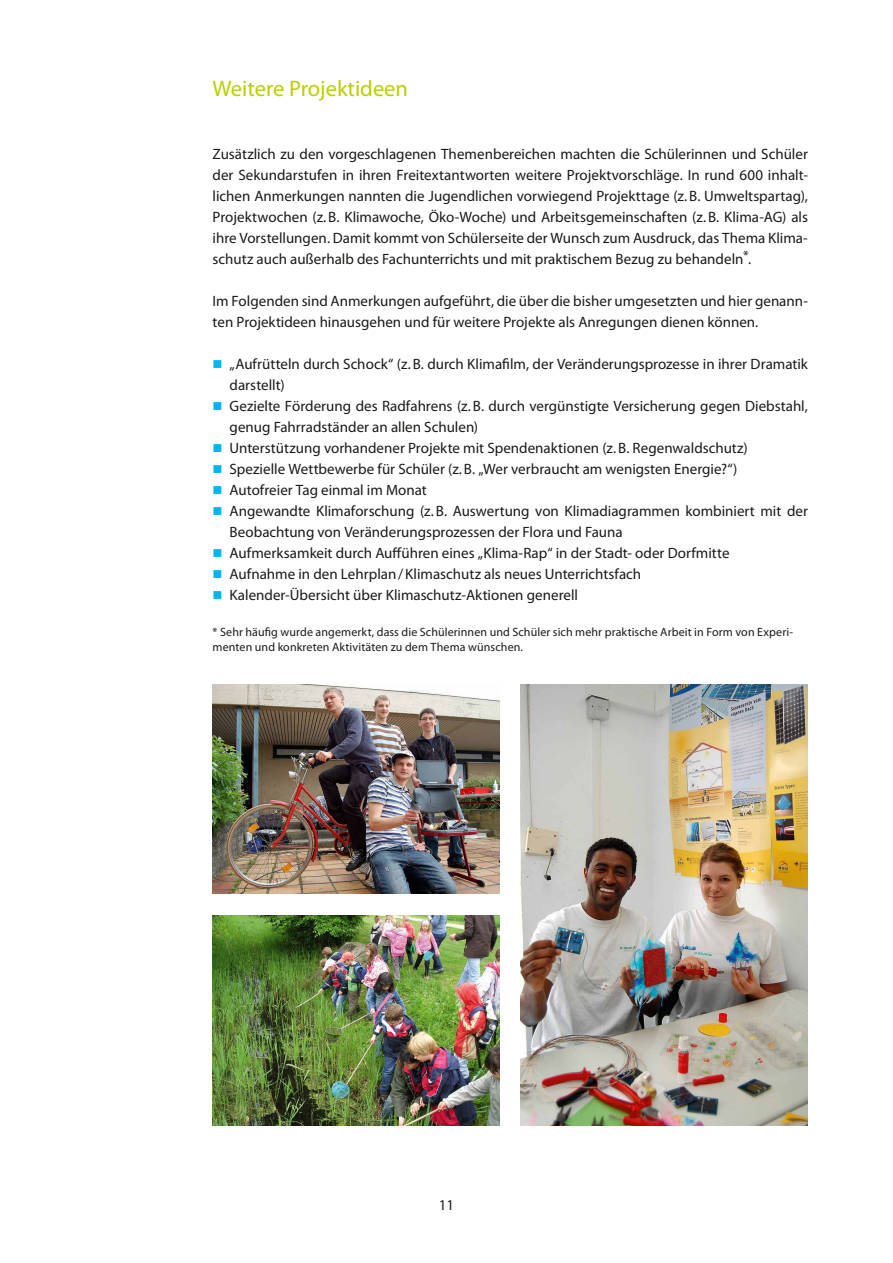
<style>
.page{position:relative;width:893px;height:1263px;background:#fff}
.page>*{position:absolute;margin:0;border:0;box-sizing:border-box;transform-origin:0 0}
.t1{font:22.5px "Myriad Pro";color:#bbcf00}
.t2{font:15px/21px "Myriad Pro";color:#1a1a18}
.t3{font:12px/15px "Myriad Pro";letter-spacing:.01em;color:#1a1a18}
.s1{color:#00b6ed}
</style>
<div class="page">
<img style="left:521px;top:684px;width:287px;height:441px">
<img style="left:213px;top:684px;width:287px;height:210px">
<img style="left:213px;top:915px;width:287px;height:210px">
<h1 class="t1" style="left:213px;top:75px;width:197px">Weitere Projektideen</h1>
<p class="t2" style="left:213px;top:143px;width:597px;text-align:justify">Zusätzlich zu den vorgeschlagenen Themenbereichen machten die Schülerinnen und Schüler der Sekundarstufen in ihren Freitextantworten weitere Projektvorschläge. In rund 600 inhalt&shy;lichen Anmerkungen nannten die Jugendlichen vorwiegend Projekttage (z. B. Umweltspartag), Projektwochen (z. B. Klimawoche, Öko-Woche) und Arbeitsgemeinschaften (z. B. Klima-AG) als ihre Vorstellungen. Damit kommt von Schülerseite der Wunsch zum Ausdruck, das Thema Klima&shy;schutz auch außerhalb des Fachunterrichts und mit praktischem Bezug zu behandeln<sup>*</sup>.</p>
<p class="t2" style="left:213px;top:290px;width:597px">Im Folgenden sind Anmerkungen aufgeführt, die über die bisher umgesetzten und hier genann&shy;ten Projektideen hinausgehen und für weitere Projekte als Anregungen dienen können.</p>
<p class="t2" style="left:230px;top:353px;width:580px;text-indent:-17px"><span class="s1">■</span> „Aufrütteln durch Schock“ (z. B. durch Klimafilm, der Veränderungsprozesse in ihrer Dramatik darstellt)</p>
<p class="t2" style="left:230px;top:395px;width:580px;text-indent:-17px"><span class="s1">■</span> Gezielte Förderung des Radfahrens (z. B. durch vergünstigte Versicherung gegen Diebstahl, genug Fahrradständer an allen Schulen)</p>
<p class="t2" style="left:213px;top:437px;width:537px"><span class="s1">■</span> Unterstützung vorhandener Projekte mit Spendenaktionen (z. B. Regenwaldschutz)</p>
<p class="t2" style="left:213px;top:458px;width:526px"><span class="s1">■</span> Spezielle Wettbewerbe für Schüler (z. B. „Wer verbraucht am wenigsten Energie?“)</p>
<p class="t2" style="left:213px;top:479px;width:216px"><span class="s1">■</span> Autofreier Tag einmal im Monat</p>
<p class="t2" style="left:230px;top:500px;width:580px;text-indent:-17px"><span class="s1">■</span> Angewandte Klimaforschung (z. B. Auswertung von Klimadiagrammen kombiniert mit der<br>Beobachtung von Veränderungsprozessen der Flora und Fauna</p>
<p class="t2" style="left:213px;top:542px;width:518px"><span class="s1">■</span> Aufmerksamkeit durch Aufführen eines „Klima-Rap“ in der Stadt- oder Dorfmitte</p>
<p class="t2" style="left:213px;top:563px;width:430px"><span class="s1">■</span> Aufnahme in den Lehrplan/Klimaschutz als neues Unterrichtsfach</p>
<p class="t2" style="left:213px;top:584px;width:367px"><span class="s1">■</span> Kalender-Übersicht über Klimaschutz-Aktionen generell</p>
<p class="t3" style="left:213px;top:624px;width:582px">* Sehr häufig wurde angemerkt, dass die Schülerinnen und Schüler sich mehr praktische Arbeit in Form von Experi&shy;menten und konkreten Aktivitäten zu dem Thema wünschen.</p>
<p class="t2" style="left:439px;top:1195px;width:17px">11</p>
</div>
